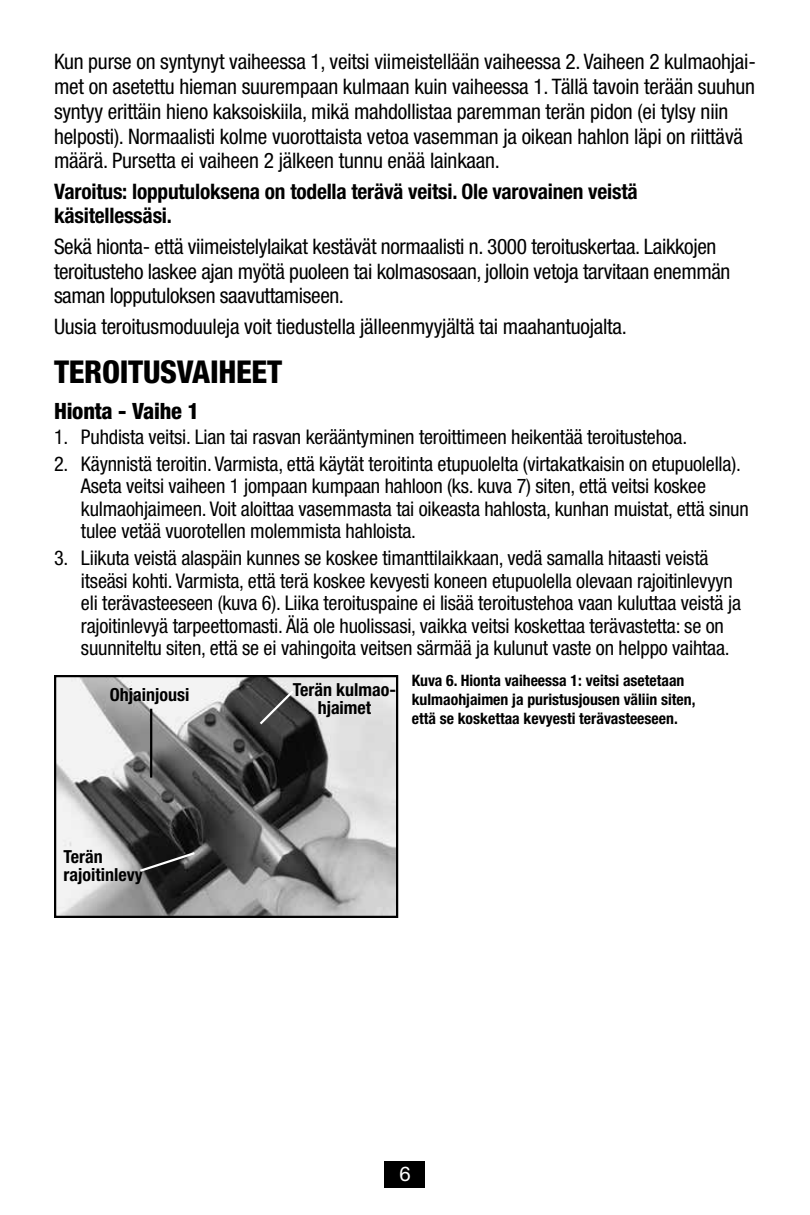
<style>
.page{position:relative;width:810px;height:1215px;background:#fff}
.page>*{position:absolute;margin:0;border:0;box-sizing:border-box;transform-origin:0 0}
.t1{font:800 condensed 31.5px "Helvetica Neue LT Std";letter-spacing:-.01em;color:#000}
.t2{font:800 condensed 22.5px "Helvetica Neue LT Std";letter-spacing:-.01em;color:#000}
.t3{font:condensed 21.38px/24.8px "Helvetica Neue LT Std";letter-spacing:-.01em;color:#000}
.t4{font:700 condensed 21.38px/24.8px "Helvetica Neue LT Std";letter-spacing:-.01em;color:#000}
.t5{font:condensed 20.25px/22.5px "Helvetica Neue LT Std";letter-spacing:-.01em;color:#000}
.t6{font:20.25px "Helvetica Neue LT Std";color:#fff}
.t7{font:700 condensed 18px/18px "Helvetica Neue LT Std";color:#000}
.t8{font:700 condensed 15.75px/19.1px "Helvetica Neue LT Std";color:#000}
</style>
<div class="page">
<div style="left:385px;top:1161px;width:40px;height:27px;background:#000"></div>
<img style="left:57px;top:678px;width:338px;height:237px">
<div style="left:54px;top:675px;width:344px;height:243px;border:2px solid #000"></div>
<svg style="left:138px;top:850px;width:59px;height:24px"></svg>
<hr style="left:150px;top:709px;width:2px;height:69px;background:#000">
<svg style="left:257px;top:688px;width:39px;height:39px;background:#545454"></svg>
<p class="t3" style="left:54px;top:49px;width:703px">Kun purse on syntynyt vaiheessa 1, veitsi viimeistellään vaiheessa 2. Vaiheen 2 kulmaohjai&shy;met on asetettu hieman suurempaan kulmaan kuin vaiheessa 1. Tällä tavoin terään suuhun syntyy erittäin hieno kaksoiskiila, mikä mahdollistaa paremman terän pidon (ei tylsy niin helposti). Normaalisti kolme vuorottaista vetoa vasemman ja oikean hahlon läpi on riittävä määrä. Pursetta ei vaiheen 2 jälkeen tunnu enää lainkaan.</p>
<p class="t4" style="left:54px;top:178px;width:585px">Varoitus: lopputuloksena on todella terävä veitsi. Ole varovainen veistä käsitellessäsi.</p>
<p class="t3" style="left:54px;top:234px;width:678px">Sekä hionta- että viimeistelylaikat kestävät normaalisti n. 3000 teroituskertaa. Laikkojen teroitusteho laskee ajan myötä puoleen tai kolmasosaan, jolloin vetoja tarvitaan enemmän saman lopputuloksen saavuttamiseen.</p>
<p class="t3" style="left:54px;top:314px;width:574px">Uusia teroitusmoduuleja voit tiedustella jälleenmyyjältä tai maahantuojalta.</p>
<h1 class="t1" style="left:54px;top:352px;width:230px">TEROITUSVAIHEET</h1>
<p class="t2" style="left:54px;top:397px;width:147px">Hionta - Vaihe 1</p>
<p class="t5" style="left:54px;top:425px;width:635px">1. Puhdista veitsi. Lian tai rasvan kerääntyminen teroittimeen heikentää teroitustehoa.</p>
<p class="t5" style="left:81px;top:452px;width:669px;text-indent:-27px">2. Käynnistä teroitin. Varmista, että käytät teroitinta etupuolelta (virtakatkaisin on etupuolella).<br>Aseta veitsi vaiheen 1 jompaan kumpaan hahloon (ks. kuva 7) siten, että veitsi koskee kulmaohjaimeen. Voit aloittaa vasemmasta tai oikeasta hahlosta, kunhan muistat, että sinun tulee vetää vuorotellen molemmista hahloista.</p>
<p class="t5" style="left:81px;top:547px;width:662px;text-indent:-27px">3. Liikuta veistä alaspäin kunnes se koskee timanttilaikkaan, vedä samalla hitaasti veistä itseäsi kohti. Varmista, että terä koskee kevyesti koneen etupuolella olevaan rajoitinlevyyn eli terävasteeseen (kuva 6). Liika teroituspaine ei lisää teroitustehoa vaan kuluttaa veistä ja rajoitinlevyä tarpeettomasti. Älä ole huolissasi, vaikka veitsi koskettaa terävastetta: se on suunniteltu siten, että se ei vahingoita veitsen särmää ja kulunut vaste on helppo vaihtaa.</p>
<p class="t8" style="left:412px;top:671px;width:285px">Kuva 6. Hionta vaiheessa 1: veitsi asetetaan kulmaohjaimen ja puristusjousen väliin siten, että se koskettaa kevyesti terävasteeseen.</p>
<p class="t7" style="left:293px;top:680px;width:105px;text-align:center">Terän kulmao&shy;hjaimet</p>
<p class="t7" style="left:110px;top:686px;width:81px">Ohjainjousi</p>
<p class="t7" style="left:63px;top:848px;width:81px">Terän rajoitinlevy</p>
<p class="t6" style="left:399px;top:1162px;width:13px">6</p>
</div>
